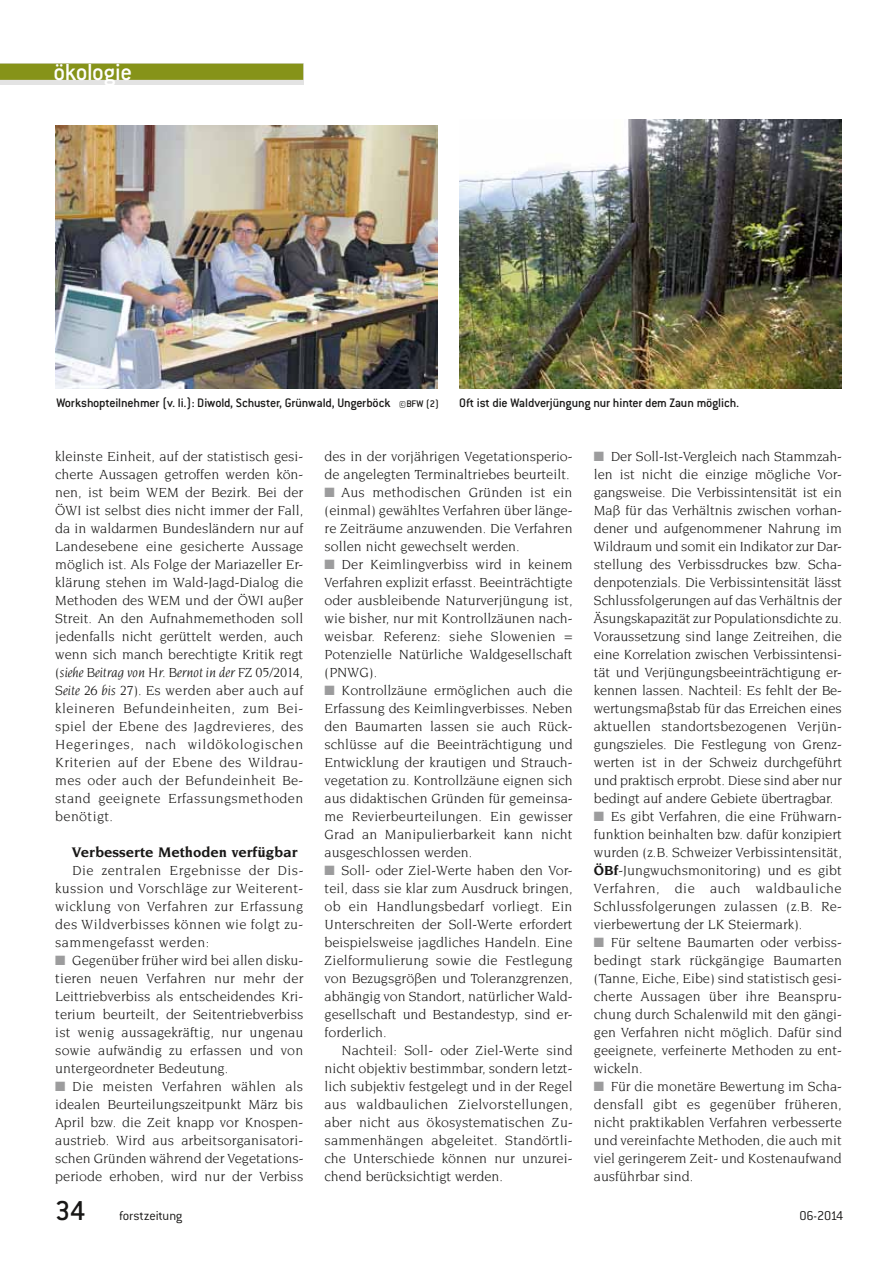
<style>
.page{position:relative;width:893px;height:1263px;background:#fff}
.page>*{position:absolute;margin:0;border:0;box-sizing:border-box;transform-origin:0 0}
.t1{font:500 25.5px "Conduit ITC Pro";letter-spacing:-.015em;color:#fff}
.t2{font:700 15px "Novarese Std";color:#181716}
.t3{font:14.25px/18px "Novarese Std";color:#181716;text-align:justify}
.t4{font:300 14.1px "Conduit ITC Pro";letter-spacing:-.015em;color:#181716}
.t5{font:500 13.5px "Conduit ITC Pro";color:#181716}
.s1{font-size:10.5px}
.s2{font-style:italic}
.s3{color:#9c9c9d}
.s4{font-weight:700}
.s5{font-weight:500;font-size:30px}
</style>
<div class="page">
<img style="left:55px;top:125px;width:383px;height:263px">
<img style="left:459px;top:119px;width:383px;height:269px">
<div style="left:0;top:64px;width:303px;height:21px;background:#e3e3e3"></div>
<div style="left:0;top:64px;width:303px;height:16px;background:#869319"></div>
<h1 class="t1" style="left:54px;top:58px;width:80px">ökologie</h1>
<p class="t5" style="left:56px;top:395px;width:384px">Workshopteilnehmer (v. li.): Diwold, Schuster, Grünwald, Ungerböck <span class="s1">©BFW (2)</span></p>
<p class="t5" style="left:459px;top:395px;width:281px">Oft ist die Waldverjüngung nur hinter dem Zaun möglich.</p>
<p class="t3" style="left:55px;top:447px;width:250px">kleinste Einheit, auf der statistisch gesi&shy;cherte Aussagen getroffen werden kön&shy;nen, ist beim WEM der Bezirk. Bei der ÖWI ist selbst dies nicht immer der Fall, da in waldarmen Bundesländern nur auf Landesebene eine gesicherte Aussage möglich ist. Als Folge der Mariazeller Er&shy;klärung stehen im Wald-Jagd-Dialog die Methoden des WEM und der ÖWI außer Streit. An den Aufnahmemethoden soll jedenfalls nicht gerüttelt werden, auch wenn sich manch berechtigte Kritik regt</p>
<p class="t3" style="left:55px;top:663px;width:250px"><span class="s2">(siehe Beitrag von Hr. Bernot in der FZ 05/2014, Seite 26 bis 27)</span>. Es werden aber auch auf kleineren Befundeinheiten, zum Bei&shy;spiel der Ebene des Jagdrevieres, des Hegeringes, nach wildökologischen Kriterien auf der Ebene des Wildrau&shy;mes oder auch der Befundeinheit Be&shy;stand geeignete Erfassungsmethoden benötigt.</p>
<p class="t2" style="left:72px;top:843px;width:227px">Verbesserte Methoden verfügbar</p>
<p class="t3" style="left:55px;top:861px;width:250px;text-indent:17px">Die zentralen Ergebnisse der Dis&shy;kussion und Vorschläge zur Weiterent&shy;wicklung von Verfahren zur Erfassung des Wildverbisses können wie folgt zu&shy;sammengefasst werden:</p>
<p class="t3" style="left:55px;top:951px;width:250px"><span class="s3">■</span> Gegenüber früher wird bei allen disku&shy;tieren neuen Verfahren nur mehr der Leittriebverbiss als entscheidendes Kri&shy;terium beurteilt, der Seitentriebverbiss ist wenig aussagekräftig, nur ungenau sowie aufwändig zu erfassen und von untergeordneter Bedeutung.</p>
<p class="t3" style="left:55px;top:1077px;width:250px"><span class="s3">■</span> Die meisten Verfahren wählen als idealen Beurteilungszeitpunkt März bis April bzw. die Zeit knapp vor Knospen&shy;austrieb. Wird aus arbeitsorganisatori&shy;schen Gründen während der Vegetations&shy;periode erhoben, wird nur der Verbiss</p>
<p class="t3" style="left:325px;top:447px;width:250px">des in der vorjährigen Vegetationsperio&shy;de angelegten Terminaltriebes beurteilt.</p>
<p class="t3" style="left:325px;top:483px;width:250px"><span class="s3">■</span> Aus methodischen Gründen ist ein (einmal) gewähltes Verfahren über länge&shy;re Zeiträume anzuwenden. Die Verfahren sollen nicht gewechselt werden.</p>
<p class="t3" style="left:325px;top:555px;width:250px"><span class="s3">■</span> Der Keimlingverbiss wird in keinem Verfahren explizit erfasst. Beeinträchtigte oder ausbleibende Naturverjüngung ist, wie bisher, nur mit Kontrollzäunen nach&shy;weisbar. Referenz: siehe Slowenien = Potenzielle Natürliche Waldgesellschaft (PNWG).</p>
<p class="t3" style="left:325px;top:681px;width:250px"><span class="s3">■</span> Kontrollzäune ermöglichen auch die Erfassung des Keimlingverbisses. Neben den Baumarten lassen sie auch Rück&shy;schlüsse auf die Beeinträchtigung und Entwicklung der krautigen und Strauch&shy;vegetation zu. Kontrollzäune eignen sich aus didaktischen Gründen für gemeinsa&shy;me Revierbeurteilungen. Ein gewisser Grad an Manipulierbarkeit kann nicht ausgeschlossen werden.</p>
<p class="t3" style="left:325px;top:861px;width:250px"><span class="s3">■</span> Soll- oder Ziel-Werte haben den Vor&shy;teil, dass sie klar zum Ausdruck bringen, ob ein Handlungsbedarf vorliegt. Ein Unterschreiten der Soll-Werte erfordert beispielsweise jagdliches Handeln. Eine Zielformulierung sowie die Festlegung von Bezugsgrößen und Toleranzgrenzen, abhängig von Standort, natürlicher Wald&shy;gesellschaft und Bestandestyp, sind er&shy;forderlich.</p>
<p class="t3" style="left:325px;top:1041px;width:250px;text-indent:17px">Nachteil: Soll- oder Ziel-Werte sind nicht objektiv bestimmbar, sondern letzt&shy;lich subjektiv festgelegt und in der Regel aus waldbaulichen Zielvorstellungen, aber nicht aus ökosystematischen Zu&shy;sammenhängen abgeleitet. Standörtli&shy;che Unterschiede können nur unzurei&shy;chend berücksichtigt werden.</p>
<p class="t3" style="left:594px;top:447px;width:250px"><span class="s3">■</span> Der Soll-Ist-Vergleich nach Stammzah&shy;len ist nicht die einzige mögliche Vor&shy;gangsweise. Die Verbissintensität ist ein Maß für das Verhältnis zwischen vorhan&shy;dener und aufgenommener Nahrung im Wildraum und somit ein Indikator zur Dar&shy;stellung des Verbissdruckes bzw. Scha&shy;denpotenzials. Die Verbissintensität lässt Schlussfolgerungen auf das Verhältnis der Äsungskapazität zur Populationsdichte zu.<br>Voraussetzung sind lange Zeitreihen, die eine Korrelation zwischen Verbissintensi&shy;tät und Verjüngungsbeeinträchtigung er&shy;kennen lassen. Nachteil: Es fehlt der Be&shy;wertungsmaßstab für das Erreichen eines aktuellen standortsbezogenen Verjün&shy;gungszieles. Die Festlegung von Grenz&shy;werten ist in der Schweiz durchgeführt und praktisch erprobt. Diese sind aber nur bedingt auf andere Gebiete übertragbar.</p>
<p class="t3" style="left:594px;top:807px;width:250px"><span class="s3">■</span> Es gibt Verfahren, die eine Frühwarn&shy;funktion beinhalten bzw. dafür konzipiert wurden (z.B. Schweizer Verbissintensität, <span class="s4">ÖBf</span>-Jungwuchsmonitoring) und es gibt Verfahren, die auch waldbauliche Schlussfolgerungen zulassen (z.B. Re&shy;vierbewertung der LK Steiermark).</p>
<p class="t3" style="left:594px;top:933px;width:250px"><span class="s3">■</span> Für seltene Baumarten oder verbiss&shy;bedingt stark rückgängige Baumarten (Tanne, Eiche, Eibe) sind statistisch gesi&shy;cherte Aussagen über ihre Beanspru&shy;chung durch Schalenwild mit den gängi&shy;gen Verfahren nicht möglich. Dafür sind geeignete, verfeinerte Methoden zu ent&shy;wickeln.</p>
<p class="t3" style="left:594px;top:1077px;width:250px"><span class="s3">■</span> Für die monetäre Bewertung im Scha&shy;densfall gibt es gegenüber früheren, nicht praktikablen Verfahren verbesserte und vereinfachte Methoden, die auch mit viel geringerem Zeit- und Kostenaufwand ausführbar sind.</p>
<p class="t4" style="left:55px;top:1208px;width:129px"><span class="s5">34</span> forstzeitung</p>
<p class="t4" style="left:799px;top:1208px;width:46px">06-2014</p>
</div>
